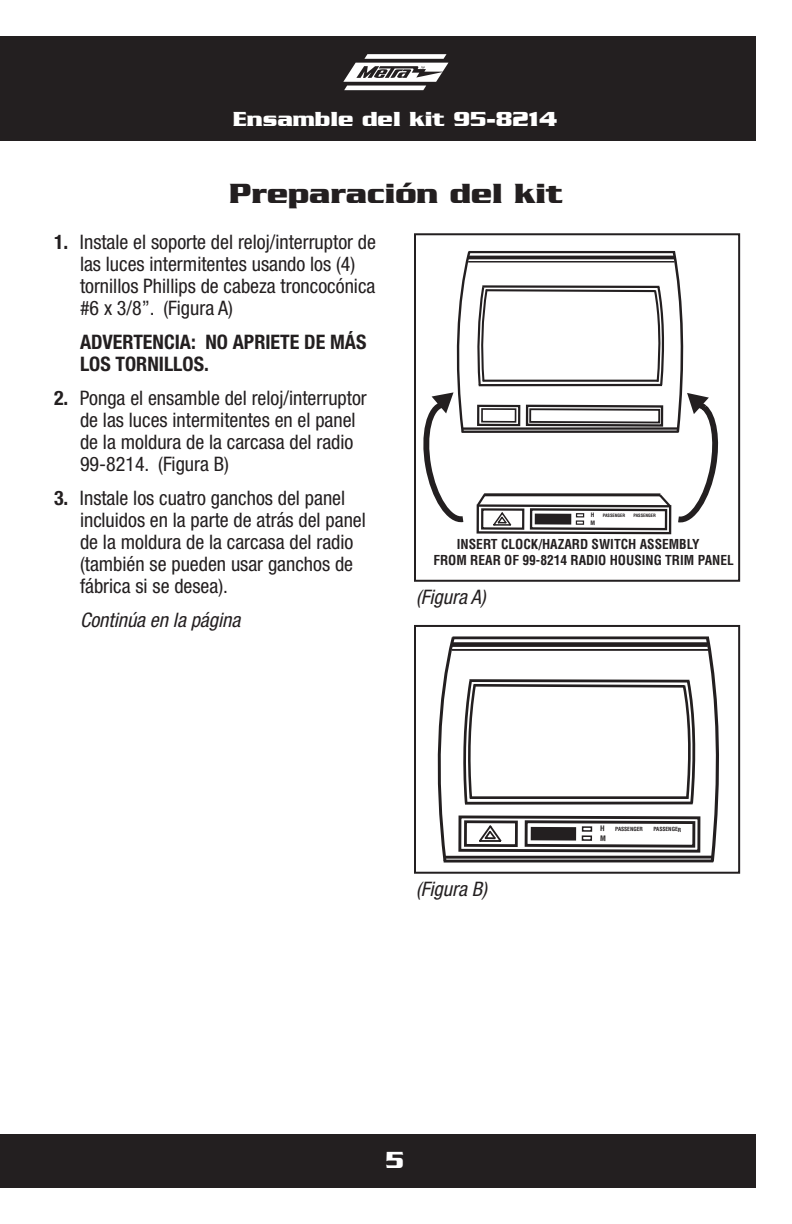
<style>
.page{position:relative;width:792px;height:1224px;background:#fff}
.page>*{position:absolute;margin:0;border:0;box-sizing:border-box;transform-origin:0 0}
.t1{font:700 30px "Serpentine";color:#231f20}
.t2{font:700 24px "Serpentine D";color:#fff}
.t3{font:700 22px "Serpentine";color:#fff}
.t4{font:condensed 20px/22px "Helvetica Neue";color:#231f20}
.t5{font:700 condensed 20px/22px "Helvetica Neue";color:#231f20}
.t6{font:italic condensed 20px "Helvetica Neue";color:#231f20}
.t7{font:700 condensed 13.4px/16.2px "Helvetica";color:#231f20}
.t8{font:700 condensed 5.6px "Helvetica";color:#231f20}
.t9{font:700 condensed 4.4px "Helvetica";color:#231f20}
.s1{font-weight:700}
</style>
<div class="page">
<div style="left:0;top:36px;width:756px;height:105px;background:#231f20"></div>
<div style="left:0;top:1134px;width:756px;height:54px;background:#231f20"></div>
<svg style="left:343px;top:54px;width:105px;height:36px"></svg>
<div style="left:414px;top:233px;width:326px;height:349px;border:2px solid #231f20"></div>
<div style="left:414px;top:625px;width:326px;height:249px;border:2px solid #231f20"></div>
<svg style="left:423px;top:251px;width:295px;height:284px"></svg>
<svg style="left:438px;top:636px;width:281px;height:227px"></svg>
<p class="t3" style="left:233px;top:106px;width:325px">Ensamble del kit 95-8214</p>
<h1 class="t1" style="left:229px;top:176px;width:335px">Preparación del kit</h1>
<p class="t4" style="left:80px;top:231px;width:298px;text-indent:-26px"><span class="s1">1.</span> Instale el soporte del reloj/interruptor de las luces intermitentes usando los (4) tornillos Phillips de cabeza troncocónica #6 x 3/8”. (Figura A)</p>
<p class="t5" style="left:80px;top:331px;width:288px">ADVERTENCIA: NO APRIETE DE MÁS<br>LOS TORNILLOS.</p>
<p class="t4" style="left:80px;top:387px;width:288px;text-indent:-26px"><span class="s1">2.</span> Ponga el ensamble del reloj/interruptor de las luces intermitentes en el panel de la moldura de la carcasa del radio 99-8214. (Figura B)</p>
<p class="t4" style="left:80px;top:487px;width:287px;text-indent:-26px"><span class="s1">3.</span> Instale los cuatro ganchos del panel incluidos en la parte de atrás del panel de la moldura de la carcasa del radio (también se pueden usar ganchos de fábrica si se desea).</p>
<p class="t6" style="left:80px;top:608px;width:162px">Continúa en la página</p>
<p class="t9" style="left:603px;top:513px;width:24px;rotate:1deg">PASSENGER</p>
<p class="t9" style="left:634px;top:513px;width:24px;rotate:1deg">PASSENGER</p>
<p class="t7" style="left:433px;top:536px;width:302px;text-indent:24px">INSERT CLOCK/HAZARD SWITCH ASSEMBLY<br>FROM REAR OF 99-8214 RADIO HOUSING TRIM PANEL</p>
<p class="t6" style="left:416px;top:585px;width:71px">(Figura A)</p>
<p class="t6" style="left:416px;top:878px;width:72px">(Figura B)</p>
<p class="t8" style="left:615px;top:825px;width:29px;rotate:1deg">PASSENGER</p>
<p class="t8" style="left:653px;top:826px;width:29px;rotate:1deg">PASSENGER</p>
<p class="t2" style="left:385px;top:1147px;width:21px">5</p>
</div>
